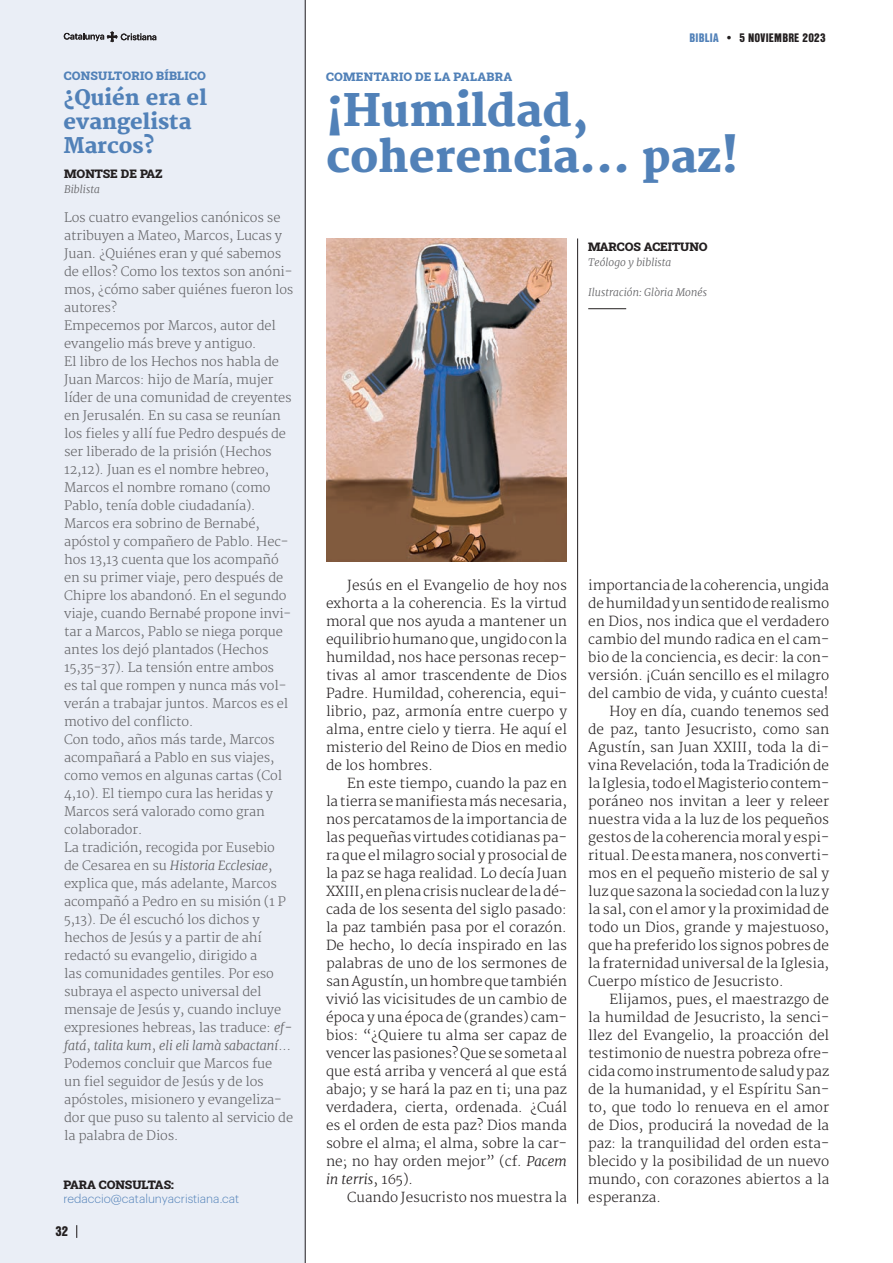
<style>
.page{position:relative;width:893px;height:1263px;background:#fff}
.page>*{position:absolute;margin:0;border:0;box-sizing:border-box;transform-origin:0 0}
.TITOLS_CULTURA{font:800 43.5px/46.5px "Merriweather";color:#5181b8}
.CONSULTORI_TITOL{font:800 21px/24px "Merriweather";color:#5181b8}
.TEXTO_PPAL_ESP{font:300 13.5px/18px "Merriweather";color:#231f20;text-align:justify}
.t1{font:900 13.5px "Nimbus San Con LOT";color:#231f20}
.TXT_ESGLESIA_ENSORTIDA{font:300 12.75px/18px "Merriweather";letter-spacing:-.01em;color:#636366}
.NOM_REDACTORS{font:12px "Roboto Slab";color:#231f20}
.t2{font:12px "Roboto Slab";letter-spacing:.025em;color:#5181b8}
.t3{font:300 12px "Graphik";color:#5181b8}
.t4{font:900 12px "Nimbus San Con LOT";letter-spacing:.02em;color:#231f20}
.CARREC_REDACTORS{font:italic 300 10.5px "Merriweather";color:#636366}
.s1{color:#5181b8}
.s2{font-style:italic}
</style>
<div class="page">
<div style="left:0;top:0;width:305px;height:1263px;background:#eaeef6"></div>
<hr style="left:577px;top:238px;width:1px;height:966px;background:#231f20">
<img style="left:326px;top:238px;width:241px;height:323px">
<hr style="left:588px;top:308px;width:38px;height:1px;background:#231f20">
<svg style="left:76px;top:1225px;width:1px;height:13px"></svg>
<svg style="left:64px;top:31px;width:92px;height:11px"></svg>
<hr style="left:305px;top:0;width:1px;height:1263px;background:#231f20">
<p class="t2" style="left:64px;top:68px;width:144px">CONSULTORIO BÍBLICO</p>
<p class="t2" style="left:326px;top:69px;width:188px">COMENTARIO DE LA PALABRA</p>
<p class="t4" style="left:690px;top:28px;width:138px"><span class="s1">BIBLIA</span> • 5 NOVIEMBRE 2023</p>
<p class="CONSULTORI_TITOL" style="left:64px;top:86px;width:145px">¿Quién era el evangelista</p>
<p class="CONSULTORI_TITOL" style="left:64px;top:134px;width:93px">Marcos?</p>
<p class="NOM_REDACTORS" style="left:64px;top:165px;width:100px">MONTSE DE PAZ</p>
<p class="CARREC_REDACTORS" style="left:64px;top:183px;width:37px">Biblista</p>
<p class="TXT_ESGLESIA_ENSORTIDA" style="left:64px;top:209px;width:231px">Los cuatro evangelios canónicos se atribuyen a Mateo, Marcos, Lucas y<br>Juan. ¿Quiénes eran y qué sabemos de ellos? Como los textos son anóni&shy;mos, ¿cómo saber quiénes fueron los autores?</p>
<p class="TXT_ESGLESIA_ENSORTIDA" style="left:64px;top:317px;width:213px">Empecemos por Marcos, autor del evangelio más breve y antiguo.</p>
<p class="TXT_ESGLESIA_ENSORTIDA" style="left:64px;top:353px;width:229px">El libro de los Hechos nos habla de Juan Marcos: hijo de María, mujer líder de una comunidad de creyentes en Jerusalén. En su casa se reunían los fieles y allí fue Pedro después de ser liberado de la prisión (Hechos 12,12). Juan es el nombre hebreo, Marcos el nombre romano (como Pablo, tenía doble ciudadanía).</p>
<p class="TXT_ESGLESIA_ENSORTIDA" style="left:64px;top:515px;width:229px">Marcos era sobrino de Bernabé, apóstol y compañero de Pablo. Hec&shy;hos 13,13 cuenta que los acompañó en su primer viaje, pero después de<br>Chipre los abandonó. En el segundo viaje, cuando Bernabé propone invi&shy;tar a Marcos, Pablo se niega porque antes los dejó plantados (Hechos<br>15,35-37). La tensión entre ambos<br>es tal que rompen y nunca más vol&shy;verán a trabajar juntos. Marcos es el motivo del conflicto.</p>
<p class="TXT_ESGLESIA_ENSORTIDA" style="left:64px;top:731px;width:219px">Con todo, años más tarde, Marcos acompañará a Pablo en sus viajes, como vemos en algunas cartas (Col<br>4,10). El tiempo cura las heridas y<br>Marcos será valorado como gran colaborador.</p>
<p class="TXT_ESGLESIA_ENSORTIDA" style="left:64px;top:839px;width:230px">La tradición, recogida por Eusebio de Cesarea en su <span class="s2">Historia Ecclesiae</span>, explica que, más adelante, Marcos acompañó a Pedro en su misión (1 P 5,13). De él escuchó los dichos y hechos de Jesús y a partir de ahí redactó su evangelio, dirigido a<br>las comunidades gentiles. Por eso subraya el aspecto universal del mensaje de Jesús y, cuando incluye expresiones hebreas, las traduce: <span class="s2">ef&shy;fatá</span>, <span class="s2">talita kum</span>, <span class="s2">eli eli lamà sabactaní</span>...</p>
<p class="TXT_ESGLESIA_ENSORTIDA" style="left:64px;top:1055px;width:231px">Podemos concluir que Marcos fue<br>un fiel seguidor de Jesús y de los apóstoles, misionero y evangeliza&shy;dor que puso su talento al servicio de la palabra de Dios.</p>
<p class="NOM_REDACTORS" style="left:64px;top:1177px;width:112px">PARA CONSULTAS:</p>
<p class="t3" style="left:64px;top:1190px;width:177px">redaccio@catalunyacristiana.cat</p>
<p class="t1" style="left:55px;top:1221px;width:14px">32</p>
<p class="TITOLS_CULTURA" style="left:326px;top:89px;width:414px">¡Humildad, coherencia... paz!</p>
<p class="NOM_REDACTORS" style="left:588px;top:238px;width:121px">MARCOS ACEITUNO</p>
<p class="CARREC_REDACTORS" style="left:588px;top:256px;width:85px">Teólogo y biblista</p>
<p class="CARREC_REDACTORS" style="left:588px;top:286px;width:120px">Ilustración: Glòria Monés</p>
<p class="TEXTO_PPAL_ESP" style="left:326px;top:577px;width:242px;text-indent:21px">Jesús en el Evangelio de hoy nos exhorta a la coherencia. Es la virtud moral que nos ayuda a mantener un equilibrio humano que, ungido con la humildad, nos hace personas recep&shy;tivas al amor trascendente de Dios Padre. Humildad, coherencia, equi&shy;librio, paz, armonía entre cuerpo y alma, entre cielo y tierra. He aquí el misterio del Reino de Dios en medio de los hombres.</p>
<p class="TEXTO_PPAL_ESP" style="left:326px;top:775px;width:243px;text-indent:21px">En este tiempo, cuando la paz en la tierra se manifiesta más necesaria, nos percatamos de la importancia de las pequeñas virtudes cotidianas pa&shy;ra que el milagro social y prosocial de la paz se haga realidad. Lo decía Juan XXIII, en plena crisis nuclear de la dé&shy;cada de los sesenta del siglo pasado: la paz también pasa por el corazón.<br>De hecho, lo decía inspirado en las palabras de uno de los sermones de san Agustín, un hombre que también vivió las vicisitudes de un cambio de época y una época de (grandes) cam&shy;bios: “¿Quiere tu alma ser capaz de vencer las pasiones? Que se someta al que está arriba y vencerá al que está abajo; y se hará la paz en ti; una paz verdadera, cierta, ordenada. ¿Cuál es el orden de esta paz? Dios manda sobre el alma; el alma, sobre la car&shy;ne; no hay orden mejor” (cf. <span class="s2">Pacem in terris</span>, 165).</p>
<p class="TEXTO_PPAL_ESP" style="left:347px;top:1189px;width:221px">Cuando Jesucristo nos muestra la</p>
<p class="TEXTO_PPAL_ESP" style="left:588px;top:577px;width:242px">importancia de la coherencia, ungida de humildad y un sentido de realismo en Dios, nos indica que el verdadero cambio del mundo radica en el cam&shy;bio de la conciencia, es decir: la con&shy;versión. ¡Cuán sencillo es el milagro del cambio de vida, y cuánto cuesta!</p>
<p class="TEXTO_PPAL_ESP" style="left:588px;top:703px;width:242px;text-indent:21px">Hoy en día, cuando tenemos sed de paz, tanto Jesucristo, como san Agustín, san Juan XXIII, toda la di&shy;vina Revelación, toda la Tradición de la Iglesia, todo el Magisterio contem&shy;poráneo nos invitan a leer y releer nuestra vida a la luz de los pequeños gestos de la coherencia moral y espi&shy;ritual. De esta manera, nos converti&shy;mos en el pequeño misterio de sal y luz que sazona la sociedad con la luz y la sal, con el amor y la proximidad de todo un Dios, grande y majestuoso, que ha preferido los signos pobres de la fraternidad universal de la Iglesia, Cuerpo místico de Jesucristo.</p>
<p class="TEXTO_PPAL_ESP" style="left:588px;top:991px;width:242px;text-indent:21px">Elijamos, pues, el maestrazgo de la humildad de Jesucristo, la senci&shy;llez del Evangelio, la proacción del testimonio de nuestra pobreza ofre&shy;cida como instrumento de salud y paz de la humanidad, y el Espíritu San&shy;to, que todo lo renueva en el amor de Dios, producirá la novedad de la paz: la tranquilidad del orden esta&shy;blecido y la posibilidad de un nuevo mundo, con corazones abiertos a la esperanza.</p>
</div>
